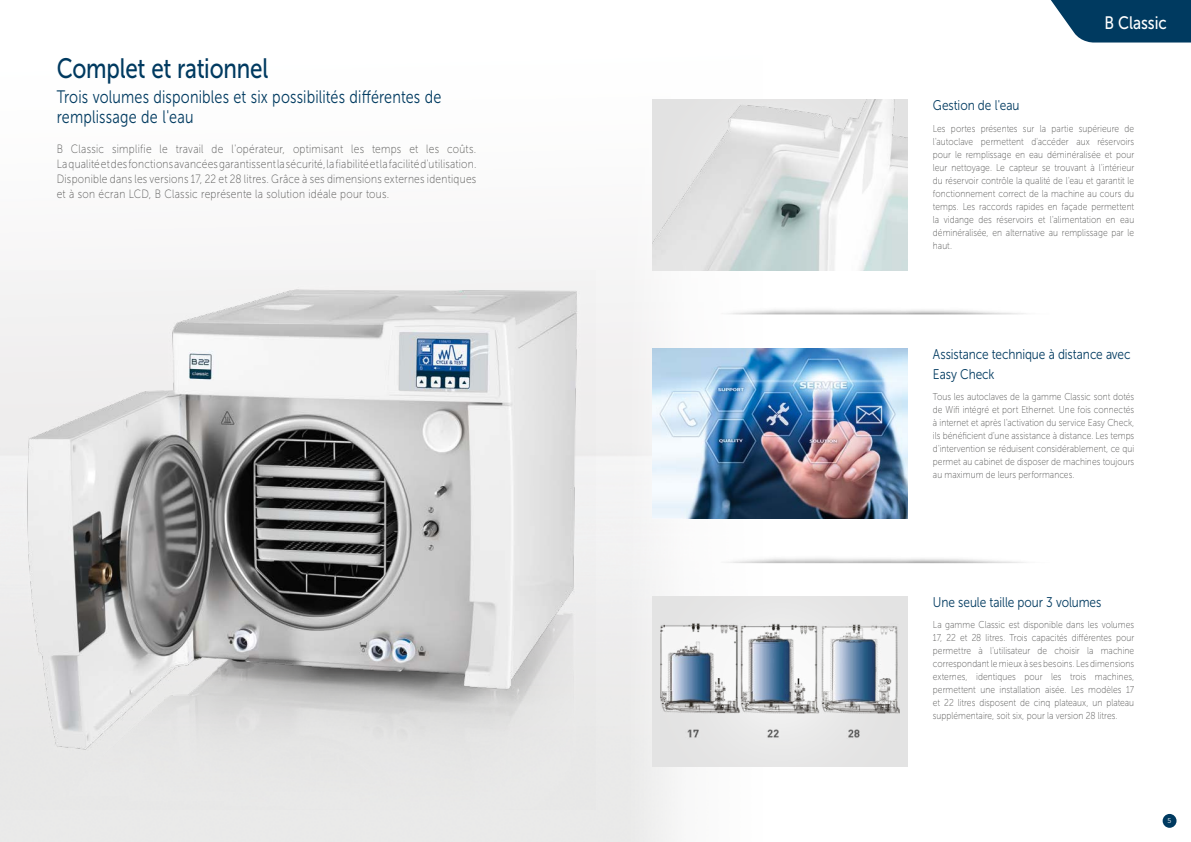
<style>
.page{position:relative;width:1191px;height:842px;background:#fff}
.page>*{position:absolute;margin:0;border:0;box-sizing:border-box;transform-origin:0 0}
.titolo{font:28px "Museo Sans 500";letter-spacing:-.01em;color:#003a60;scale:.8 1}
.sottotitolo{font:18px/20px "Museo Sans 300";letter-spacing:.01em;color:#003a60;scale:.8 1}
.sottotitolo-2{font:18px "Museo Sans 500";letter-spacing:-.005em;color:#fff;scale:.85 1}
.titolo_riquadro{font:14px/20px "Museo Sans 300";letter-spacing:-.005em;color:#003a60;scale:.85 1}
.corpo_testo{font:12px/15px "Museo Sans 100";letter-spacing:.025em;color:#575756;text-align:justify;scale:.85 1}
.testo_riquadro{font:10px/13px "Museo Sans 100";letter-spacing:.005em;color:#575756;text-align:justify;scale:.85 1}
.t1{font:7px "Museo Sans 300";color:#fff}
</style>
<div class="page">
<div style="left:1162px;top:814px;width:14px;height:14px;background:#003a60;border-radius:50%"></div>
<div style="left:561px;top:0;width:296px;height:842px;background:linear-gradient(to right,#f5f5f5,#fdfefe)"></div>
<div style="left:652px;top:596px;width:255px;height:170px;background:#e5e5e5"></div>
<img style="left:652px;top:100px;width:255px;height:170px">
<img style="left:652px;top:348px;width:255px;height:170px">
<svg style="left:1051px;top:0;width:140px;height:43px;background:#1e5173"></svg>
<img style="left:0;top:270px;width:595px;height:539px">
<img style="left:660px;top:624px;width:239px;height:114px">
<p class="titolo" style="left:57px;top:53px;width:266px">Complet et rationnel</p>
<p class="sottotitolo" style="left:57px;top:87px;width:482px">Trois volumes disponibles et six possibilités différentes de remplissage de l'eau</p>
<p class="corpo_testo" style="left:57px;top:141px;width:495px">B Classic simplifie le travail de l'opérateur, optimisant les temps et les coûts.<br>La qualité et des fonctions avancées garantissent la sécurité, la fiabilité et la facilité d'utilisation.<br>Disponible dans les versions 17, 22 et 28 litres. Grâce à ses dimensions externes identiques et à son écran LCD, B Classic représente la solution idéale pour tous.</p>
<p class="sottotitolo-2" style="left:1104px;top:13px;width:75px">B Classic</p>
<p class="titolo_riquadro" style="left:933px;top:96px;width:103px">Gestion de l'eau</p>
<p class="testo_riquadro" style="left:933px;top:122px;width:238px">Les portes présentes sur la partie supérieure de l'autoclave permettent d'accéder aux réservoirs pour le remplissage en eau déminéralisée et pour leur nettoyage. Le capteur se trouvant à l'intérieur du réservoir contrôle la qualité de l'eau et garantit le fonctionnement correct de la machine au cours du temps. Les raccords rapides en façade permettent la vidange des réservoirs et l'alimentation en eau déminéralisée, en alternative au remplissage par le haut.</p>
<p class="titolo_riquadro" style="left:933px;top:344px;width:234px">Assistance technique à distance avec<br>Easy Check</p>
<p class="testo_riquadro" style="left:933px;top:390px;width:238px">Tous les autoclaves de la gamme Classic sont dotés de Wifi intégré et port Ethernet. Une fois connectés à internet et après l'activation du service Easy Check, ils bénéficient d'une assistance à distance. Les temps d'intervention se réduisent considérablement, ce qui permet au cabinet de disposer de machines toujours au maximum de leurs performances.</p>
<p class="titolo_riquadro" style="left:933px;top:592px;width:200px">Une seule taille pour 3 volumes</p>
<p class="testo_riquadro" style="left:933px;top:618px;width:238px">La gamme Classic est disponible dans les volumes 17, 22 et 28 litres. Trois capacités différentes pour permettre à l'utilisateur de choisir la machine correspondant le mieux à ses besoins. Les dimensions externes, identiques pour les trois machines, permettent une installation aisée. Les modèles 17 et 22 litres disposent de cinq plateaux, un plateau supplémentaire, soit six, pour la version 28 litres.</p>
<p class="t1" style="left:1167px;top:817px;width:5px">5</p>
</div>
